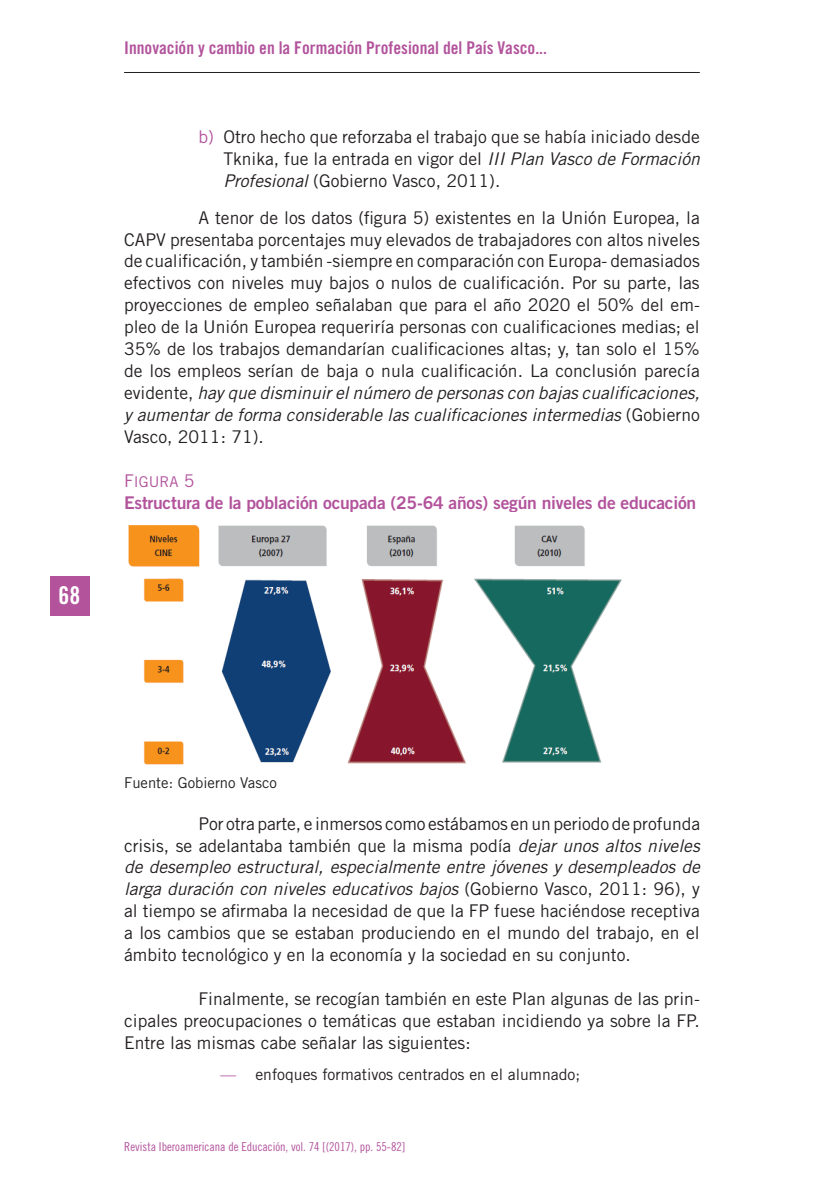
<style>
.page{position:relative;width:819px;height:1191px;background:#fff}
.page>*{position:absolute;margin:0;border:0;box-sizing:border-box;transform-origin:0 0}
.t1{font:24.5px "Trade Gothic Bold Cond Twenty";color:#fff}
.RIE_Texto{font:17.5px/21.9px "Trade Gothic";color:#231f20;text-align:justify}
.RIE_TítuloTabla_2{font:17.5px "Trade Gothic Bold Two";letter-spacing:-.015em;color:#b2539c}
.t2{font:17.5px "Trade Gothic Bold Cond Twenty";color:#b2539c}
.t3{font:15.75px "Trade Gothic";color:#231f20}
.RIE_Fuente{font:14.88px "Trade Gothic";color:#231f20}
.RIE_TítuloTabla_1{font:14.88px "Trade Gothic SC850";color:#b2539c}
.t4{font:12.25px "Trade Gothic Cond Eighteen";color:#b2539c}
.s1{font-family:"Trade Gothic Cond Eighteen";font-size:19.25px}
.s2{color:#b2539c}
.s3{font-style:italic}
.s4{font-size:17.5px}
</style>
<div class="page">
<hr style="left:124px;top:72px;width:575px;height:1px;background:#231f20">
<div style="left:50px;top:576px;width:39px;height:39px;background:#b2539c"></div>
<img style="left:128px;top:525px;width:494px;height:240px">
<h1 class="t1" style="left:59px;top:580px;width:23px">68<span class="s1">68</span></h1>
<p class="t2" style="left:124px;top:37px;width:424px">Innovación y cambio en la Formación Profesional del País Vasco...</p>
<p class="RIE_Texto" style="left:223px;top:126px;width:478px;text-indent:-25px"><span class="s2">b)</span> Otro hecho que reforzaba el trabajo que se había iniciado desde Tknika, fue la entrada en vigor del <span class="s3">III Plan Vasco de Formación Profesional</span> (Gobierno Vasco, 2011).</p>
<p class="RIE_Texto" style="left:124px;top:206px;width:577px;text-indent:74px">A tenor de los datos (figura 5) existentes en la Unión Europea, la CAPV presentaba porcentajes muy elevados de trabajadores con altos niveles de cualificación, y también -siempre en comparación con Europa- demasiados efectivos con niveles muy bajos o nulos de cualificación. Por su parte, las proyecciones de empleo señalaban que para el año 2020 el 50% del em&shy;pleo de la Unión Europea requeriría personas con cualificaciones medias; el 35% de los trabajos demandarían cualificaciones altas; y, tan solo el 15% de los empleos serían de baja o nula cualificación. La conclusión parecía evidente, <span class="s3">hay que disminuir el número de personas con bajas cualificaciones, y aumentar de forma considerable las cualificaciones intermedias</span> (Gobierno Vasco, 2011: 71).</p>
<p class="RIE_TítuloTabla_1" style="left:124px;top:472px;width:72px"><span class="s4">F</span>IGURA <span class="s4">5</span></p>
<p class="RIE_TítuloTabla_2" style="left:124px;top:491px;width:573px">Estructura de la población ocupada (25-64 años) según niveles de educación</p>
<p class="RIE_Fuente" style="left:124px;top:773px;width:154px">Fuente: Gobierno Vasco</p>
<p class="RIE_Texto" style="left:124px;top:812px;width:577px;text-indent:74px">Por otra parte, e inmersos como estábamos en un periodo de profunda crisis, se adelantaba también que la misma podía <span class="s3">dejar unos altos niveles de desempleo estructural, especialmente entre jóvenes y desempleados de larga duración con niveles educativos bajos</span> (Gobierno Vasco, 2011: 96), y al tiempo se afirmaba la necesidad de que la FP fuese haciéndose receptiva a los cambios que se estaban produciendo en el mundo del trabajo, en el ámbito tecnológico y en la economía y la sociedad en su conjunto.</p>
<p class="RIE_Texto" style="left:124px;top:987px;width:577px;text-indent:74px">Finalmente, se recogían también en este Plan algunas de las prin&shy;cipales preocupaciones o temáticas que estaban incidiendo ya sobre la FP.<br>Entre las mismas cabe señalar las siguientes:</p>
<p class="t3" style="left:220px;top:1064px;width:361px"><span class="s2">—</span> enfoques formativos centrados en el alumnado;</p>
<p class="t4" style="left:124px;top:1139px;width:282px">Revista Iberoamericana de Educación, vol. 74 [(2017), pp. 55-82]</p>
</div>
